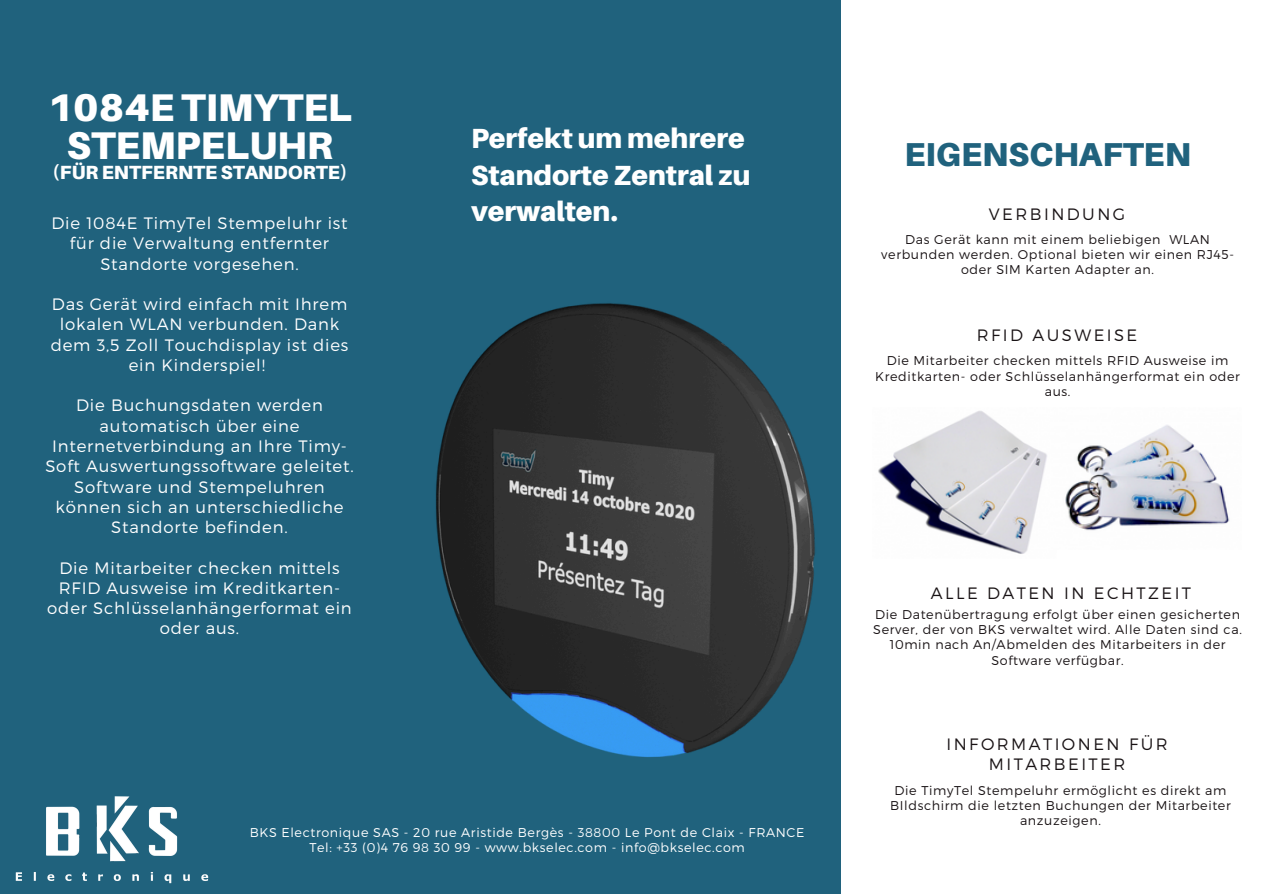
<style>
.page{position:relative;width:1263px;height:894px;background:#fff}
.page>*{position:absolute;margin:0;border:0;box-sizing:border-box;transform-origin:0 0}
.t1{font:900 38.55px/37.2px "Aileron";color:#fff;text-align:center}
.t2{font:900 33.15px "Aileron";color:#20627d}
.t3{font:900 27.75px/36.2px "Aileron";color:#fff}
.t4{font:900 19.05px "Aileron";color:#fff}
.t5{font:300 16.5px/20.2px "Montserrat";letter-spacing:.05em;color:#fff;text-align:center}
.t6{font:300 16.5px/20.9px "Montserrat";letter-spacing:.15em;color:#191315;text-align:center}
.t7{font:300 12.75px/15.3px "Montserrat";letter-spacing:.05em;color:#191315;text-align:center}
.t8{font:300 12.75px "Montserrat";letter-spacing:.05em;color:#fff}
</style>
<div class="page">
<div style="left:0;top:0;width:1263px;height:893px;background:#20627d"></div>
<div style="left:842px;top:0;width:421px;height:893px;background:#fff"></div>
<img style="left:436px;top:284px;width:406px;height:509px">
<img style="left:15px;top:796px;width:194px;height:88px">
<img style="left:878px;top:411px;width:169px;height:143px">
<img style="left:1065px;top:425px;width:165px;height:106px">
<h1 class="t1" style="left:48px;top:89px;width:306px">1084E TIMYTEL<br>STEMPELUHR</h1>
<h1 class="t4" style="left:52px;top:160px;width:297px">(FÜR ENTFERNTE STANDORTE)</h1>
<h4 class="t5" style="left:51px;top:212px;width:298px">Die 1084E TimyTel Stempeluhr ist für die Verwaltung entfernter<br>Standorte vorgesehen.</h4>
<p class="t5" style="left:51px;top:293px;width:299px">Das Gerät wird einfach mit Ihrem lokalen WLAN verbunden. Dank dem 3,5 Zoll Touchdisplay ist dies ein Kinderspiel!</p>
<h4 class="t5" style="left:45px;top:394px;width:310px">Die Buchungsdaten werden automatisch über eine<br>Internetverbindung an Ihre Timy-<br>Soft Auswertungssoftware geleitet.<br>Software und Stempeluhren können sich an unterschiedliche<br>Standorte befinden.</h4>
<p class="t5" style="left:47px;top:556px;width:306px">Die Mitarbeiter checken mittels<br>RFID Ausweise im Kreditkarten&shy;oder Schlüsselanhängerformat ein oder aus.</p>
<h4 class="t3" style="left:471px;top:120px;width:281px">Perfekt um mehrere<br>Standorte Zentral zu verwalten.</h4>
<h2 class="t8" style="left:250px;top:823px;width:556px">BKS Electronique SAS - 20 rue Aristide Bergès - 38800 Le Pont de Claix - FRANCE</h2>
<p class="t8" style="left:309px;top:839px;width:437px">Tel: +33 (0)4 76 98 30 99 - www.bkselec.com - info@bkselec.com</p>
<p class="t2" style="left:904px;top:133px;width:288px">EIGENSCHAFTEN</p>
<h3 class="t6" style="left:989px;top:202px;width:138px">VERBINDUNG</h3>
<h5 class="t7" style="left:881px;top:231px;width:354px">Das Gerät kann mit einem beliebigen WLAN verbunden werden. Optional bieten wir einen RJ45- oder SIM Karten Adapter an.</h5>
<h5 class="t6" style="left:977px;top:324px;width:162px">RFID AUSWEISE</h5>
<p class="t7" style="left:875px;top:352px;width:366px">Die Mitarbeiter checken mittels RFID Ausweise im<br>Kreditkarten- oder Schlüsselanhängerformat ein oder aus.</p>
<h5 class="t6" style="left:931px;top:581px;width:262px">ALLE DATEN IN ECHTZEIT</h5>
<h5 class="t7" style="left:873px;top:605px;width:370px">Die Datenübertragung erfolgt über einen gesicherten Server, der von BKS verwaltet wird. Alle Daten sind ca.<br>10min nach An/Abmelden des Mitarbeiters in der Software verfügbar.</h5>
<p class="t6" style="left:946px;top:732px;width:223px">INFORMATIONEN FÜR<br>MITARBEITER</p>
<p class="t7" style="left:890px;top:781px;width:342px">Die TimyTel Stempeluhr ermöglicht es direkt am<br>BIldschirm die letzten Buchungen der Mitarbeiter anzuzeigen.</p>
</div>
